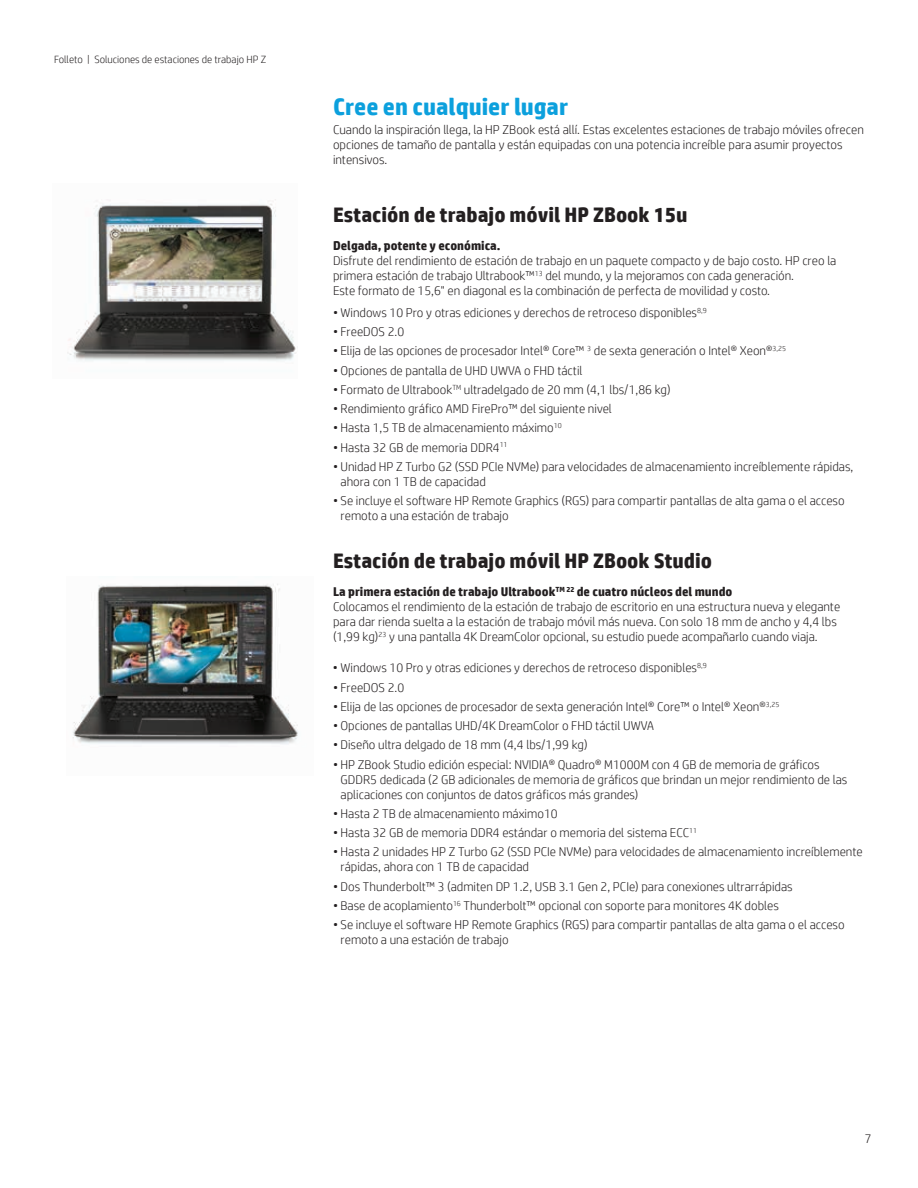
<style>
.page{position:relative;width:918px;height:1188px;background:#fff}
.page>*{position:absolute;margin:0;border:0;box-sizing:border-box;transform-origin:0 0}
.Bullet{font:700 24px "HP Simplified";color:#0ca0dd}
.Subhead_14_16_bold_b{font:700 21px "HP Simplified";color:#231f20}
.Bullet_last{font:700 21px "HP Simplified";color:#231f20}
.Body_before_bullet{font:300 12.75px/15px "HP Simplified";color:#231f20}
.Body{font:300 12.75px/15px "HP Simplified";color:#231f20}
.Body_header_bold{font:700 12.75px "HP Simplified";color:#231f20}
.Title_descriptor{font:300 10.5px "HP Simplified";color:#231f20}
.s1{font-weight:700}
</style>
<div class="page">
<img style="left:72px;top:584px;width:226px;height:160px">
<img style="left:67px;top:199px;width:231px;height:162px">
<p class="Title_descriptor" style="left:54px;top:53px;width:214px">Folleto | Soluciones de estaciones de trabajo HP Z</p>
<p class="Bullet" style="left:333px;top:92px;width:237px">Cree en cualquier lugar</p>
<p class="Body" style="left:333px;top:122px;width:532px">Cuando la inspiración llega, la HP ZBook está allí. Estas excelentes estaciones de trabajo móviles ofrecen opciones de tamaño de pantalla y están equipadas con una potencia increíble para asumir proyectos intensivos.</p>
<p class="Bullet_last" style="left:333px;top:202px;width:356px">Estación de trabajo móvil HP ZBook 15u</p>
<p class="Body_before_bullet" style="left:333px;top:238px;width:505px"><span class="s1">Delgada, potente y económica.<br></span>Disfrute del rendimiento de estación de trabajo en un paquete compacto y de bajo costo. HP creo la primera estación de trabajo Ultrabook™<sup>13</sup> del mundo, y la mejoramos con cada generación.<br>Este formato de 15,6" en diagonal es la combinación de perfecta de movilidad y costo.</p>
<p class="Body_before_bullet" style="left:333px;top:305px;width:375px">• Windows 10 Pro y otras ediciones y derechos de retroceso disponibles<sup>8,9</sup></p>
<p class="Body_before_bullet" style="left:333px;top:324px;width:73px">• FreeDOS 2.0</p>
<p class="Body_before_bullet" style="left:333px;top:343px;width:455px">• Elija de las opciones de procesador Intel® Core™ <sup>3</sup> de sexta generación o Intel® Xeon®<sup>3,25</sup></p>
<p class="Body_before_bullet" style="left:333px;top:362px;width:251px">• Opciones de pantalla de UHD UWVA o FHD táctil</p>
<p class="Body_before_bullet" style="left:333px;top:382px;width:339px">• Formato de Ultrabook<sup>TM</sup> ultradelgado de 20 mm (4,1 lbs/1,86 kg)</p>
<p class="Body_before_bullet" style="left:333px;top:401px;width:280px">• Rendimiento gráfico AMD FirePro™ del siguiente nivel</p>
<p class="Body_before_bullet" style="left:333px;top:420px;width:230px">• Hasta 1,5 TB de almacenamiento máximo<sup>10</sup></p>
<p class="Body_before_bullet" style="left:333px;top:439px;width:176px">• Hasta 32 GB de memoria DDR4<sup>11</sup></p>
<p class="Body_before_bullet" style="left:341px;top:459px;width:514px;text-indent:-8px">• Unidad HP Z Turbo G2 (SSD PCIe NVMe) para velocidades de almacenamiento increíblemente rápidas, ahora con 1 TB de capacidad</p>
<p class="Body_before_bullet" style="left:341px;top:493px;width:506px;text-indent:-8px">• Se incluye el software HP Remote Graphics (RGS) para compartir pantallas de alta gama o el acceso remoto a una estación de trabajo</p>
<p class="Subhead_14_16_bold_b" style="left:333px;top:548px;width:381px">Estación de trabajo móvil HP ZBook Studio</p>
<p class="Body_header_bold" style="left:333px;top:584px;width:401px">La primera estación de trabajo Ultrabook<sup>TM</sup> <sup>22</sup> de cuatro núcleos del mundo</p>
<p class="Body" style="left:333px;top:599px;width:509px">Colocamos el rendimiento de la estación de trabajo de escritorio en una estructura nueva y elegante para dar rienda suelta a la estación de trabajo móvil más nueva. Con solo 18 mm de ancho y 4,4 lbs (1,99 kg)<sup>23</sup> y una pantalla 4K DreamColor opcional, su estudio puede acompañarlo cuando viaja.</p>
<p class="Body_before_bullet" style="left:333px;top:660px;width:375px">• Windows 10 Pro y otras ediciones y derechos de retroceso disponibles<sup>8,9</sup></p>
<p class="Body_before_bullet" style="left:333px;top:679px;width:73px">• FreeDOS 2.0</p>
<p class="Body_before_bullet" style="left:333px;top:699px;width:448px">• Elija de las opciones de procesador de sexta generación Intel® Core™ o Intel® Xeon®<sup>3,25</sup></p>
<p class="Body_before_bullet" style="left:333px;top:718px;width:323px">• Opciones de pantallas UHD/4K DreamColor o FHD táctil UWVA</p>
<p class="Body_before_bullet" style="left:333px;top:737px;width:256px">• Diseño ultra delgado de 18 mm (4,4 lbs/1,99 kg)</p>
<p class="Body_before_bullet" style="left:341px;top:756px;width:508px;text-indent:-8px">• HP ZBook Studio edición especial: NVIDIA® Quadro® M1000M con 4 GB de memoria de gráficos<br>GDDR5 dedicada (2 GB adicionales de memoria de gráficos que brindan un mejor rendimiento de las aplicaciones con conjuntos de datos gráficos más grandes)</p>
<p class="Body_before_bullet" style="left:333px;top:806px;width:226px">• Hasta 2 TB de almacenamiento máximo10</p>
<p class="Body_before_bullet" style="left:333px;top:825px;width:366px">• Hasta 32 GB de memoria DDR4 estándar o memoria del sistema ECC<sup>11</sup></p>
<p class="Body_before_bullet" style="left:341px;top:844px;width:524px;text-indent:-8px">• Hasta 2 unidades HP Z Turbo G2 (SSD PCIe NVMe) para velocidades de almacenamiento increíblemente rápidas, ahora con 1 TB de capacidad</p>
<p class="Body_before_bullet" style="left:333px;top:878px;width:461px">• Dos Thunderbolt™ 3 (admiten DP 1.2, USB 3.1 Gen 2, PCIe) para conexiones ultrarrápidas</p>
<p class="Body_before_bullet" style="left:333px;top:898px;width:447px">• Base de acoplamiento<sup>16</sup> Thunderbolt™ opcional con soporte para monitores 4K dobles</p>
<p class="Body_before_bullet" style="left:341px;top:917px;width:506px;text-indent:-8px">• Se incluye el software HP Remote Graphics (RGS) para compartir pantallas de alta gama o el acceso remoto a una estación de trabajo</p>
<p class="Body" style="left:865px;top:1131px;width:8px">7</p>
</div>
